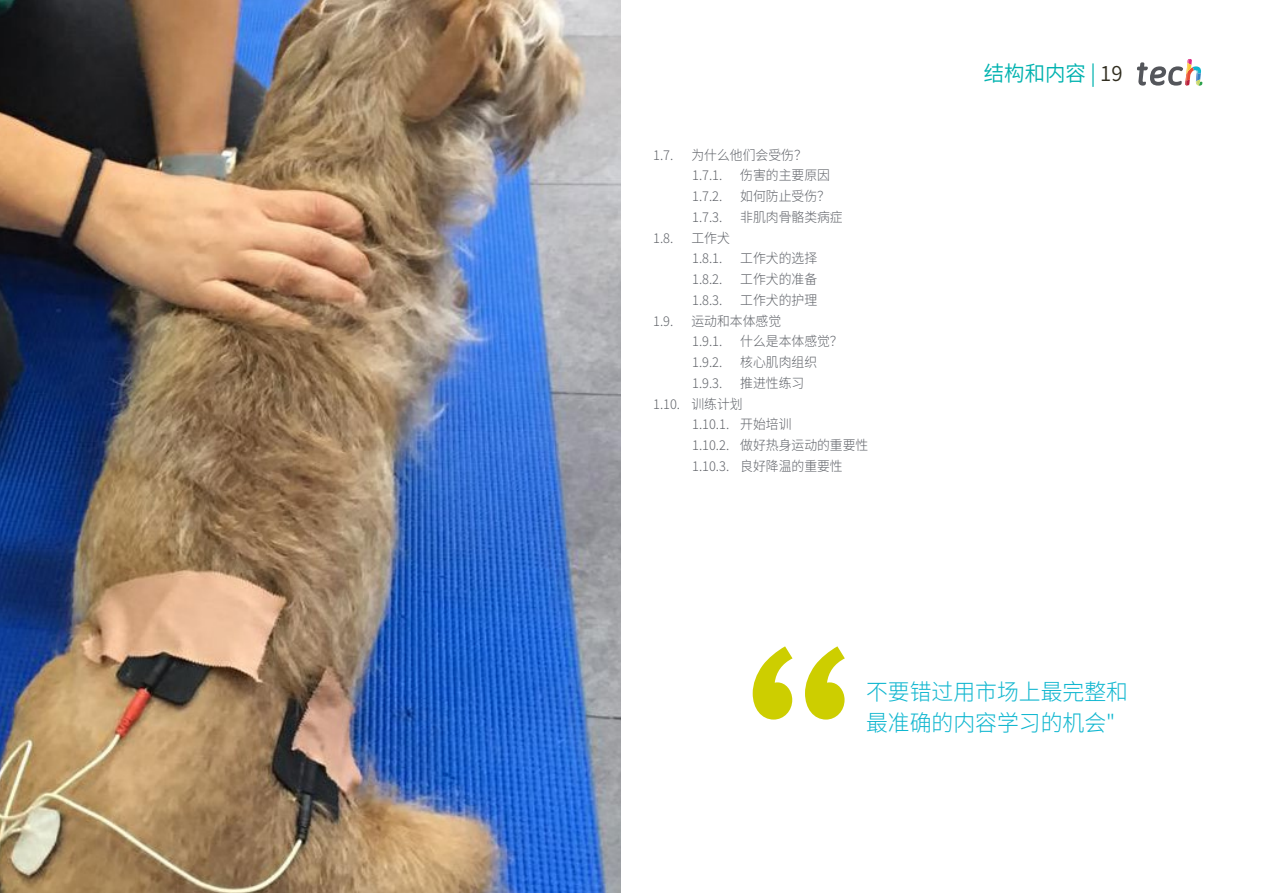
<style>
.page{position:relative;width:1263px;height:893px;background:#fff}
.page>*{position:absolute;margin:0;border:0;box-sizing:border-box;transform-origin:0 0}
.t1{font:300 22.5px/31.5px "Source Han Sans CN";color:#0fb6cf}
.t2{font:21px "Source Han Sans CN";color:#00b2af}
.t3{font:300 13.5px/20.7px "Source Han Sans CN";color:#61646a;scale:.95 1}
.s1{color:#312e20}
</style>
<div class="page">
<img style="left:0;top:0;width:621px;height:893px">
<svg style="left:1137px;top:59px;width:65px;height:27px"></svg>
<svg style="left:753px;top:646px;width:92px;height:74px"></svg>
<p class="t3" style="left:653px;top:145px;width:23px">1.7.</p>
<p class="t3" style="left:691px;top:145px;width:123px">为什么他们会受伤？<br>1.7.1.</p>
<p class="t3" style="left:740px;top:165px;width:96px">伤害的主要原因</p>
<p class="t3" style="left:692px;top:186px;width:33px">1.7.2.</p>
<p class="t3" style="left:740px;top:186px;width:96px">如何防止受伤？</p>
<p class="t3" style="left:692px;top:207px;width:33px">1.7.3.</p>
<p class="t3" style="left:740px;top:207px;width:110px">非肌肉骨骼类病症</p>
<p class="t3" style="left:653px;top:228px;width:23px">1.8.</p>
<p class="t3" style="left:691px;top:228px;width:42px">工作犬<br>1.8.1.</p>
<p class="t3" style="left:740px;top:248px;width:83px">工作犬的选择</p>
<p class="t3" style="left:692px;top:269px;width:33px">1.8.2.</p>
<p class="t3" style="left:740px;top:269px;width:83px">工作犬的准备</p>
<p class="t3" style="left:692px;top:290px;width:33px">1.8.3.</p>
<p class="t3" style="left:740px;top:290px;width:83px">工作犬的护理</p>
<p class="t3" style="left:653px;top:311px;width:23px">1.9.</p>
<p class="t3" style="left:691px;top:311px;width:96px">运动和本体感觉<br>1.9.1.</p>
<p class="t3" style="left:740px;top:331px;width:110px">什么是本体感觉？</p>
<p class="t3" style="left:692px;top:352px;width:33px">1.9.2.</p>
<p class="t3" style="left:740px;top:352px;width:83px">核心肌肉组织</p>
<p class="t3" style="left:692px;top:373px;width:33px">1.9.3.</p>
<p class="t3" style="left:653px;top:373px;width:161px;text-indent:87px">推进性练习<br>1.10. 训练计划</p>
<p class="t3" style="left:692px;top:414px;width:187px">1.10.1. 开始培训<br>1.10.2. 做好热身运动的重要性<br>1.10.3. 良好降温的重要性</p>
<h2 class="t2" style="left:984px;top:61px;width:140px">结构和内容 | <span class="s1">19</span></h2>
<h1 class="t1" style="left:866px;top:676px;width:263px">不要错过用市场上最完整和最准确的内容学习的机会"</h1>
</div>
